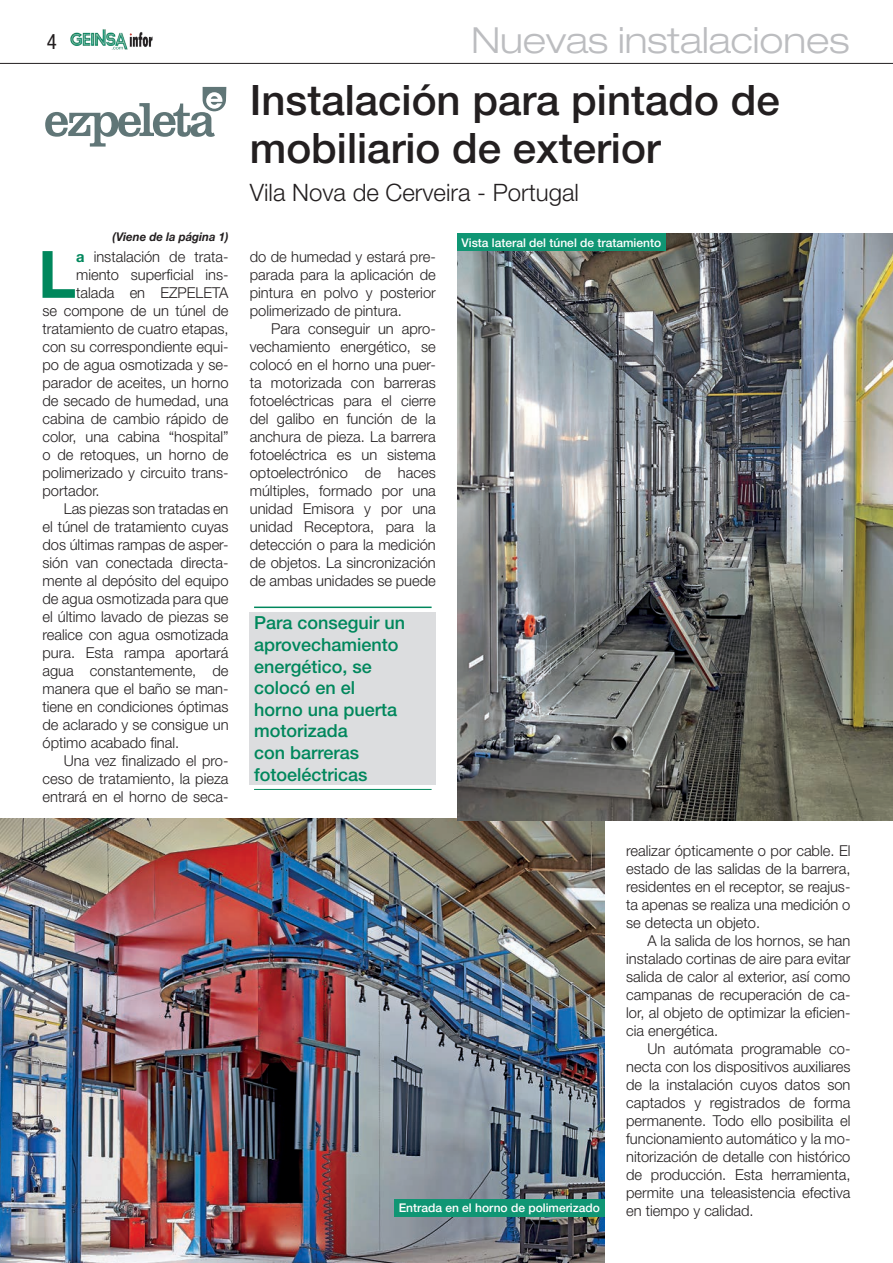
<style>
.page{position:relative;width:893px;height:1263px;background:#fff}
.page>*{position:absolute;margin:0;border:0;box-sizing:border-box;transform-origin:0 0}
.t1{font:700 65.4px "Helvetica Neue LT Std";color:#00875c}
.t2{font:500 42px/48.3px "Helvetica Neue LT Std";color:#231f20}
.t3{font:300 expanded 36px "Helvetica Neue LT Std";color:#bcbdc0}
.t4{font:300 24px "Helvetica Neue LT Std";color:#231f20}
.t5{font:condensed 21px "Helvetica Neue LT Std";color:#231f20}
.t6{font:500 18px/21.6px "Helvetica Neue LT Std";color:#00875c}
.t7{font:300 15px/18px "Helvetica Neue LT Std";color:#231f20;text-align:justify}
.t8{font:500 12px "Helvetica Neue LT Std";color:#fff}
.t9{font:italic 700 12px "Helvetica Neue LT Std";color:#231f20;scale:.95 1}
.s1{font-weight:700;color:#00875c}
</style>
<div class="page">
<img style="left:70px;top:29px;width:83px;height:21px">
<hr style="left:0;top:63px;width:893px;height:1px;background:#231f20">
<img style="left:0;top:819px;width:605px;height:444px">
<div style="left:250px;top:612px;width:186px;height:173px;background:#dcdddf"></div>
<hr style="left:254px;top:606px;width:178px;height:2px;background:#00875c">
<hr style="left:254px;top:789px;width:178px;height:1px;background:#00875c">
<img style="left:457px;top:234px;width:436px;height:586px">
<div style="left:394px;top:1199px;width:211px;height:17px;background:#109674"></div>
<div style="left:457px;top:234px;width:208px;height:17px;background:#109674"></div>
<svg style="left:45px;top:87px;width:181px;height:60px"></svg>
<h3 class="t5" style="left:47px;top:29px;width:12px">4</h3>
<p class="t9" style="left:113px;top:230px;width:123px">(Viene de la página 1)</p>
<h1 class="t1" style="left:38px;top:234px;width:40px">L</h1>
<p class="t7" style="left:76px;top:247px;width:154px"><span class="s1">a</span> instalación de trata-</p>
<p class="t7" style="left:76px;top:265px;width:154px">miento superficial ins-</p>
<p class="t7" style="left:76px;top:283px;width:154px">talada en EZPELETA</p>
<p class="t7" style="left:43px;top:301px;width:187px">se compone de un túnel de</p>
<p class="t7" style="left:43px;top:319px;width:188px">tratamiento de cuatro etapas,</p>
<p class="t7" style="left:43px;top:337px;width:188px">con su correspondiente equi-</p>
<p class="t7" style="left:43px;top:355px;width:188px">po de agua osmotizada y se-</p>
<p class="t7" style="left:43px;top:373px;width:188px">parador de aceites, un horno</p>
<p class="t7" style="left:43px;top:391px;width:188px">de secado de humedad, una</p>
<p class="t7" style="left:43px;top:409px;width:188px">cabina de cambio rápido de</p>
<p class="t7" style="left:43px;top:427px;width:188px">color, una cabina “hospital”</p>
<p class="t7" style="left:43px;top:445px;width:188px">o de retoques, un horno de</p>
<p class="t7" style="left:43px;top:463px;width:188px">polimerizado y circuito trans-</p>
<p class="t7" style="left:43px;top:481px;width:59px">portador.</p>
<p class="t7" style="left:64px;top:499px;width:166px">Las piezas son tratadas en</p>
<p class="t7" style="left:43px;top:517px;width:188px">el túnel de tratamiento cuyas</p>
<p class="t7" style="left:43px;top:535px;width:188px">dos últimas rampas de asper-</p>
<p class="t7" style="left:43px;top:553px;width:188px">sión van conectada directa-</p>
<p class="t7" style="left:43px;top:571px;width:188px">mente al depósito del equipo</p>
<p class="t7" style="left:43px;top:589px;width:188px">de agua osmotizada para que</p>
<p class="t7" style="left:43px;top:607px;width:188px">el último lavado de piezas se</p>
<p class="t7" style="left:43px;top:625px;width:188px">realice con agua osmotizada</p>
<p class="t7" style="left:43px;top:643px;width:188px">pura. Esta rampa aportará</p>
<p class="t7" style="left:43px;top:661px;width:188px">agua constantemente, de</p>
<p class="t7" style="left:43px;top:679px;width:188px">manera que el baño se man-</p>
<p class="t7" style="left:43px;top:697px;width:188px">tiene en condiciones óptimas</p>
<p class="t7" style="left:43px;top:715px;width:188px">de aclarado y se consigue un</p>
<p class="t7" style="left:43px;top:733px;width:138px">óptimo acabado final.</p>
<p class="t7" style="left:64px;top:751px;width:166px">Una vez finalizado el pro-</p>
<p class="t7" style="left:43px;top:769px;width:188px">ceso de tratamiento, la pieza</p>
<p class="t7" style="left:43px;top:787px;width:188px">entrará en el horno de seca-</p>
<h3 class="t3" style="left:471px;top:19px;width:379px">Nuevas instalaciones</h3>
<h2 class="t2" style="left:250px;top:76px;width:531px">Instalación para pintado de mobiliario de exterior</h2>
<h3 class="t4" style="left:250px;top:178px;width:331px">Vila Nova de Cerveira - Portugal</h3>
<p class="t7" style="left:250px;top:247px;width:188px">do de humedad y estará pre&shy;parada para la aplicación de pintura en polvo y posterior polimerizado de pintura.</p>
<p class="t7" style="left:250px;top:319px;width:188px;text-indent:21px">Para conseguir un apro&shy;vechamiento energético, se colocó en el horno una puer&shy;ta motorizada con barreras fotoeléctricas para el cierre del galibo en función de la anchura de pieza. La barrera fotoeléctrica es un sistema optoelectrónico de haces múltiples, formado por una unidad Emisora y por una unidad Receptora, para la detección o para la medición de objetos. La sincronización de ambas unidades se puede</p>
<p class="t6" style="left:254px;top:612px;width:153px">Para conseguir un aprovechamiento energético, se colocó en el horno una puerta motorizada<br>con barreras fotoeléctricas</p>
<p class="t8" style="left:461px;top:235px;width:201px">Vista lateral del túnel de tratamiento</p>
<p class="t8" style="left:399px;top:1200px;width:203px">Entrada en el horno de polimerizado</p>
<p class="t7" style="left:626px;top:841px;width:226px">realizar ópticamente o por cable. El estado de las salidas de la barrera, residentes en el receptor, se reajus&shy;ta apenas se realiza una medición o se detecta un objeto.</p>
<p class="t7" style="left:626px;top:931px;width:226px;text-indent:21px">A la salida de los hornos, se han instalado cortinas de aire para evitar salida de calor al exterior, así como campanas de recuperación de ca&shy;lor, al objeto de optimizar la eficien&shy;cia energética.</p>
<p class="t7" style="left:626px;top:1039px;width:226px;text-indent:21px">Un autómata programable co&shy;necta con los dispositivos auxiliares de la instalación cuyos datos son captados y registrados de forma permanente. Todo ello posibilita el funcionamiento automático y la mo&shy;nitorización de detalle con histórico de producción. Esta herramienta, permite una teleasistencia efectiva en tiempo y calidad.</p>
</div>
